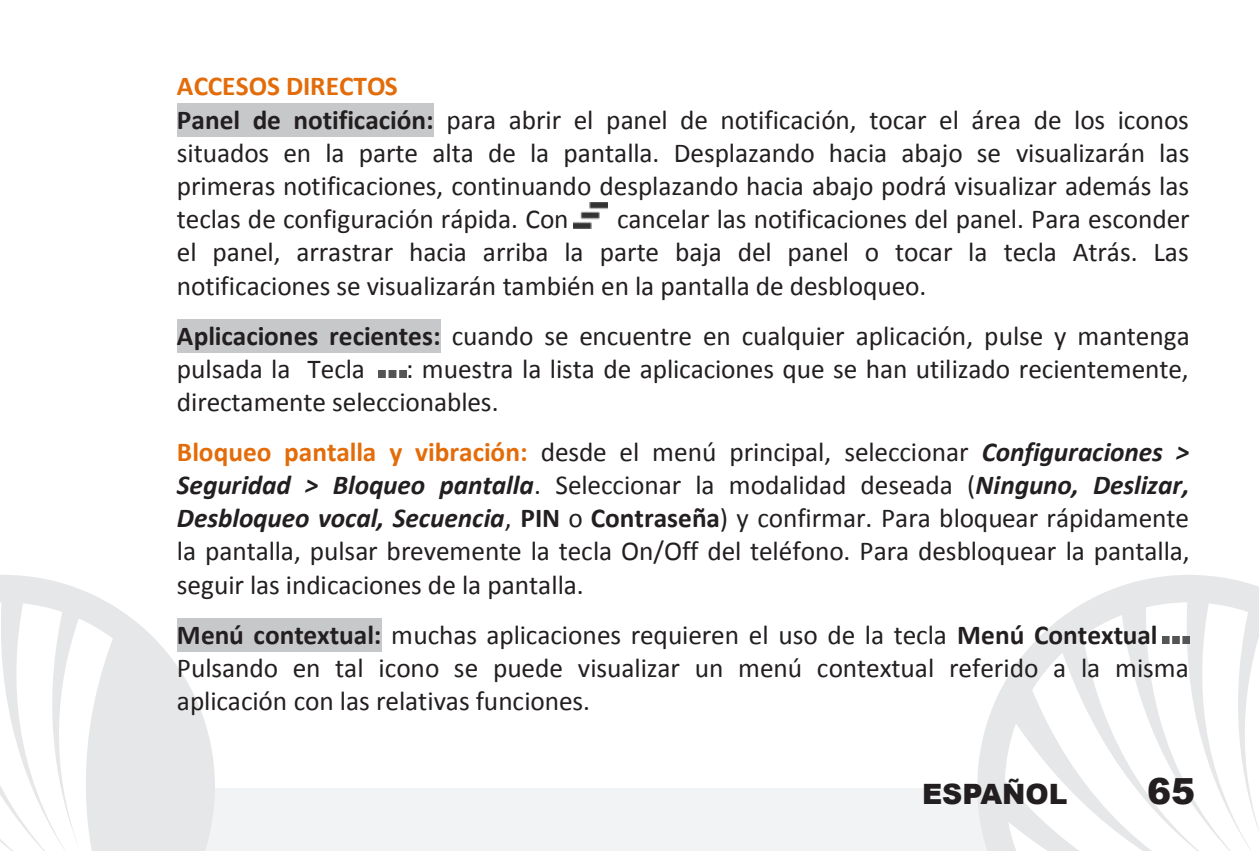
<style>
.page{position:relative;width:1259px;height:851px;background:#fff}
.page>*{position:absolute;margin:0;border:0;box-sizing:border-box;transform-origin:0 0}
.t1{font:900 36px "Arial";color:#231f20}
.t2{font:900 28px "Arial";color:#231f20}
.t3{font:27.2px/33.2px "Calibri";letter-spacing:-.005em;color:#231f20}
.s1{font-weight:700;color:#e36c0a}
.s2{font-weight:700}
.s3{font-weight:700;font-style:italic}
</style>
<div class="page">
<div style="left:140px;top:787px;width:868px;height:63px;background:#f2f3f4"></div>
<svg style="left:0;top:575px;width:215px;height:275px;fill:#e6e7e9"></svg>
<svg style="left:977px;top:575px;width:282px;height:275px"></svg>
<div style="left:177px;top:103px;width:257px;height:33px;background:#c7c8ca"></div>
<div style="left:177px;top:319px;width:264px;height:33px;background:#c7c8ca"></div>
<div style="left:177px;top:618px;width:204px;height:33px;background:#c7c8ca"></div>
<img style="left:574px;top:202px;width:33px;height:26px">
<img style="left:378px;top:370px;width:28px;height:8px">
<img style="left:1162px;top:636px;width:27px;height:7px">
<p class="t3" style="left:177px;top:70px;width:1014px"><span class="s1">ACCESOS DIRECTOS<br></span><span class="s2">Panel de notificación:</span> para abrir el panel de notificación, tocar el área de los iconos situados en la parte alta de la pantalla. Desplazando hacia abajo se visualizarán las primeras notificaciones, continuando desplazando hacia abajo podrá visualizar además las teclas de configuración rápida. Con</p>
<p class="t3" style="left:177px;top:203px;width:1014px;text-align:justify;text-indent:440px">cancelar las notificaciones del panel. Para esconder el panel, arrastrar hacia arriba la parte baja del panel o tocar la tecla Atrás. Las notificaciones se visualizarán también en la pantalla de desbloqueo.</p>
<p class="t3" style="left:177px;top:319px;width:1014px"><span class="s2">Aplicaciones recientes:</span> cuando se encuentre en cualquier aplicación, pulse y mantenga pulsada la Tecla</p>
<p class="t3" style="left:177px;top:352px;width:1013px;text-indent:229px">: muestra la lista de aplicaciones que se han utilizado recientemente, directamente seleccionables.</p>
<p class="t3" style="left:177px;top:435px;width:1014px;text-align:justify"><span class="s1">Bloqueo pantalla y vibración:</span> desde el menú principal, seleccionar <span class="s3">Configuraciones &gt; Seguridad &gt; Bloqueo pantalla</span>. Seleccionar la modalidad deseada (<span class="s3">Ninguno, Deslizar, Desbloqueo vocal, Secuencia</span>, <span class="s2">PIN</span> o <span class="s2">Contraseña</span>) y confirmar. Para bloquear rápidamente la pantalla, pulsar brevemente la tecla On/Off del teléfono. Para desbloquear la pantalla, seguir las indicaciones de la pantalla.</p>
<p class="t3" style="left:177px;top:618px;width:1013px"><span class="s2">Menú contextual:</span> muchas aplicaciones requieren el uso de la tecla <span class="s2">Menú Contextual<br></span>Pulsando en tal icono se puede visualizar un menú contextual referido a la misma aplicación con las relativas funciones.</p>
<p class="t2" style="left:922px;top:773px;width:147px">ESPAÑOL</p>
<h1 class="t1" style="left:1147px;top:765px;width:50px">65</h1>
</div>
